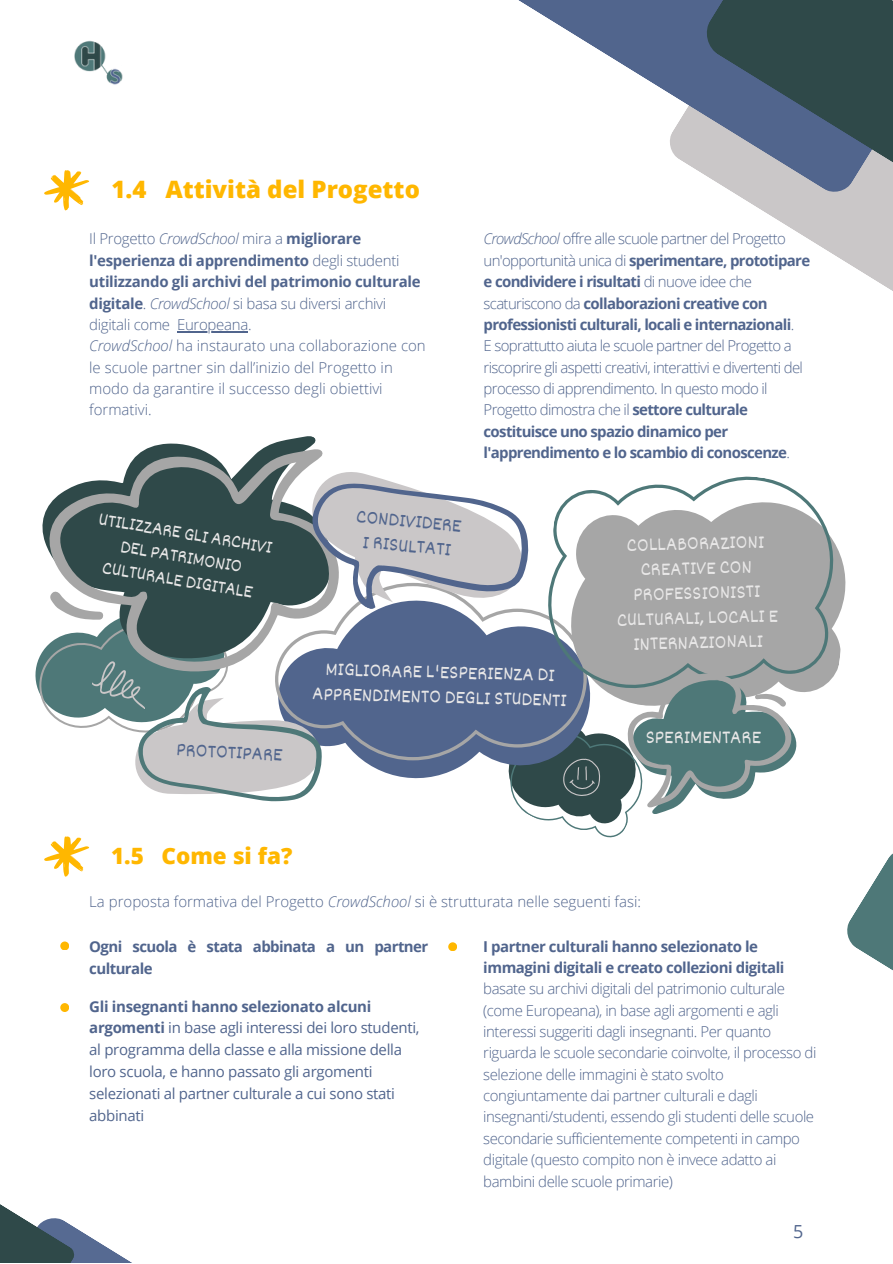
<style>
.page{position:relative;width:893px;height:1264px;background:#fff}
.page>*{position:absolute;margin:0;border:0;box-sizing:border-box;transform-origin:0 0}
.t1{font:800 24px "Open Sans";color:#ffb700}
.t2{font:800 22.5px "Open Sans";color:#ffb700}
.t3{font:19.5px/24.8px "Dekko";color:#e8e7e7;text-align:center}
.t4{font:19.5px "Dekko";color:#51658d}
.t5{font:18.75px/23.5px "Dekko";color:#e8e7e7;text-align:center}
.t6{font:18px "Open Sans";color:#51658d}
.t7{font:300 15px/21.3px "Open Sans";letter-spacing:-.03em;color:#51658d}
.t8{font:700 15px/21.3px "Open Sans";letter-spacing:-.04em;color:#51658d}
.t9{font:300 15px/21.3px "Open Sans";color:#51658d}
.t10{font:15px/21.9px "Open Sans";letter-spacing:-.02em;color:#51658d}
.t11{font:700 15px/21.3px "Open Sans";letter-spacing:-.02em;color:#51658d}
.s1{font-weight:300}
.s2{font-weight:300;font-style:italic}
.s3{font-style:italic}
.s4{font-weight:700}
</style>
<div class="page">
<svg style="left:518px;top:0;width:185px;height:174px"></svg>
<svg style="left:703px;top:0;width:189px;height:290px"></svg>
<svg style="left:847px;top:854px;width:45px;height:116px"></svg>
<svg style="left:0;top:1204px;width:131px;height:58px"></svg>
<img style="left:74px;top:40px;width:49px;height:45px">
<svg style="left:362px;top:760px;width:108px;height:19px;fill:#51658d"></svg>
<svg style="left:333px;top:654px;width:200px;height:106px;background:#5a6c91"></svg>
<svg style="left:42px;top:436px;width:344px;height:283px;fill:#2f4949"></svg>
<hr style="left:177px;top:331px;width:71px;height:1px;background:#51658d">
<svg style="left:287px;top:446px;width:246px;height:208px"></svg>
<svg style="left:533px;top:476px;width:313px;height:216px;fill:#a6a6a6"></svg>
<svg style="left:44px;top:170px;width:45px;height:40px"></svg>
<svg style="left:44px;top:836px;width:45px;height:40px"></svg>
<div style="left:60px;top:941px;width:9px;height:9px;background:#ffb700;border-radius:50%"></div>
<div style="left:60px;top:1003px;width:9px;height:9px;background:#ffb700;border-radius:50%"></div>
<svg style="left:35px;top:593px;width:298px;height:209px"></svg>
<svg style="left:494px;top:655px;width:316px;height:183px"></svg>
<div style="left:448px;top:942px;width:9px;height:9px;background:#ffb700;border-radius:50%"></div>
<p class="t1" style="left:112px;top:172px;width:310px">1.4 Attività del Progetto</p>
<p class="t11" style="left:89px;top:228px;width:333px"><span class="s1">Il Progetto</span> <span class="s2">CrowdSchool</span> <span class="s1">mira a</span> migliorare l'esperienza di apprendimento <span class="s1">degli studenti </span>utilizzando gli archivi del patrimonio culturale digitale<span class="s1">.</span> <span class="s2">CrowdSchool</span> <span class="s1">si basa su diversi archivi digitali come Europeana.</span></p>
<p class="t9" style="left:89px;top:335px;width:338px"><span class="s3">CrowdSchool</span> ha instaurato una collaborazione con le scuole partner sin dall’inizio del Progetto in modo da garantire il successo degli obiettivi formativi.</p>
<p class="t8" style="left:483px;top:228px;width:328px"><span class="s2">CrowdSchool</span> <span class="s1">offre alle scuole partner del Progetto un'opportunità unica di</span> sperimentare, prototipare e condividere i risultati <span class="s1">di nuove idee che scaturiscono da</span> collaborazioni creative con professionisti culturali, locali e internazionali<span class="s1">.</span></p>
<p class="t7" style="left:483px;top:335px;width:321px">E soprattutto aiuta le scuole partner del Progetto a riscoprire gli aspetti creativi, interattivi e divertenti del processo di apprendimento. In questo modo il Progetto dimostra che il <span class="s4">settore culturale costituisce uno spazio dinamico per l'apprendimento e lo scambio di conoscenze</span>.</p>
<p class="t5" style="left:101px;top:505px;width:177px;rotate:10deg">UTILIZZARE GLI ARCHIVI<br>DEL PATRIMONIO<br>CULTURALE DIGITALE</p>
<p class="t4" style="left:177px;top:737px;width:108px;rotate:3deg">PROTOTIPARE</p>
<p class="t4" style="left:357px;top:504px;width:107px;rotate:5deg">CONDIVIDERE</p>
<p class="t4" style="left:363px;top:529px;width:90px;rotate:5deg">I RISULTATI</p>
<p class="t3" style="left:613px;top:533px;width:163px;rotate:-2deg">COLLABORAZIONI<br>CREATIVE CON<br>PROFESSIONISTI<br>CULTURALI, LOCALI E<br>INTERNAZIONALI</p>
<p class="t3" style="left:314px;top:654px;width:256px;rotate:2deg">MIGLIORARE L'ESPERIENZA DI<br>APPRENDIMENTO DEGLI STUDENTI</p>
<p class="t3" style="left:645px;top:723px;width:117px">SPERIMENTARE</p>
<p class="t2" style="left:111px;top:840px;width:183px">1.5 Come si fa?</p>
<p class="t9" style="left:89px;top:890px;width:553px">La proposta formativa del Progetto <span class="s3">CrowdSchool</span> si è strutturata nelle seguenti fasi:</p>
<p class="t8" style="left:89px;top:935px;width:340px;line-height:21.9px">Ogni scuola è stata abbinata a un partner culturale</p>
<p class="t10" style="left:89px;top:994px;width:332px"><span class="s4">Gli insegnanti hanno selezionato alcuni argomenti</span> in base agli interessi dei loro studenti, al programma della classe e alla missione della loro scuola, e hanno passato gli argomenti selezionati al partner culturale a cui sono stati abbinati</p>
<p class="t7" style="left:483px;top:935px;width:334px"><span class="s4">I partner culturali hanno selezionato le immagini digitali e creato collezioni digitali </span>basate su archivi digitali del patrimonio culturale (come Europeana), in base agli argomenti e agli interessi suggeriti dagli insegnanti. Per quanto riguarda le scuole secondarie coinvolte, il processo di selezione delle immagini è stato svolto congiuntamente dai partner culturali e dagli insegnanti/studenti, essendo gli studenti delle scuole secondarie sufficientemente competenti in campo digitale (questo compito non è invece adatto ai bambini delle scuole primarie)</p>
<p class="t6" style="left:793px;top:1218px;width:12px">5</p>
</div>
